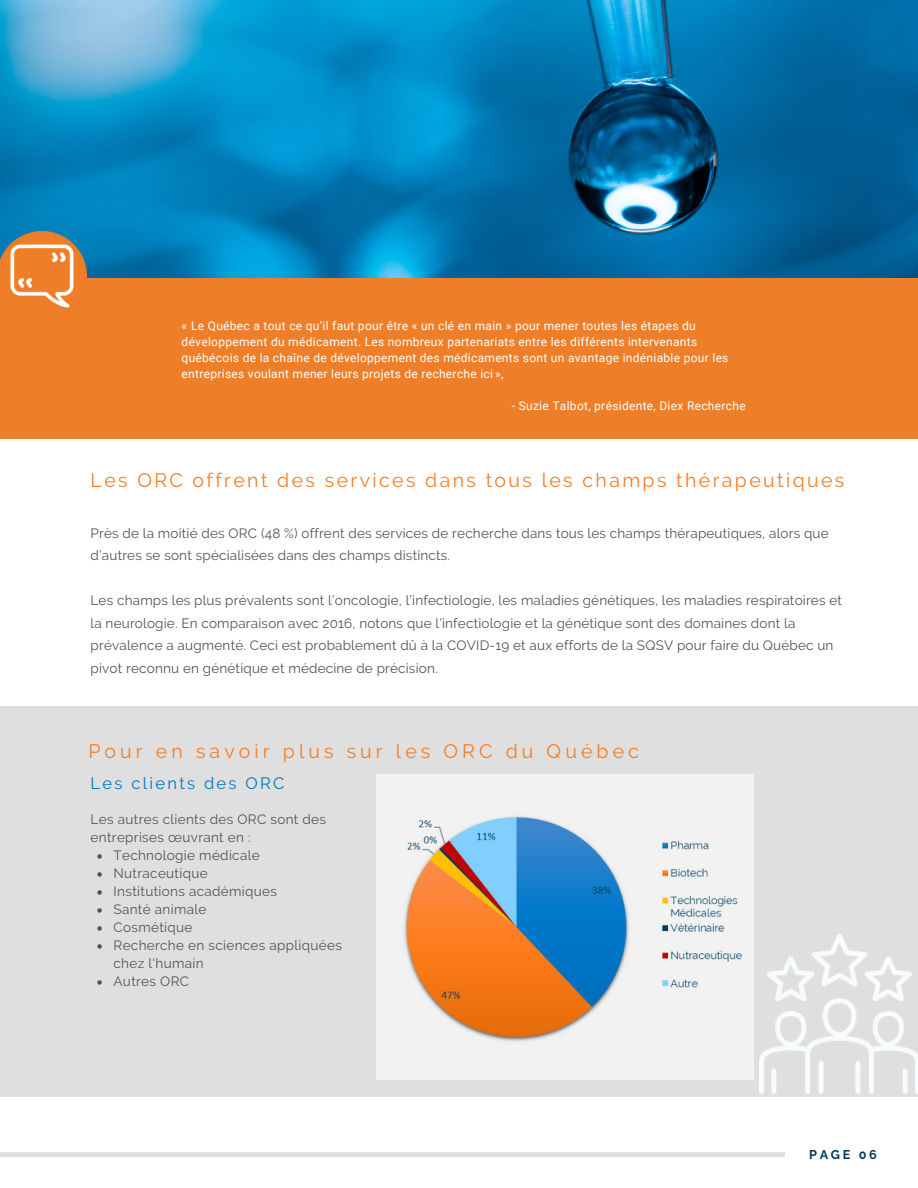
<style>
.page{position:relative;width:918px;height:1188px;background:#fff}
.page>*{position:absolute;margin:0;border:0;box-sizing:border-box;transform-origin:0 0}
.t1{font:19.5px "Raleway";letter-spacing:.12em;color:#f57e24}
.t2{font:19.5px "Raleway";letter-spacing:.21em;color:#f57e24}
.t3{font:16.5px "Raleway";letter-spacing:.14em;color:#0078c2}
.t4{font:13.5px/18px "Raleway";letter-spacing:.015em;color:#545454}
.t5{font:700 12.75px "Raleway";letter-spacing:.21em;color:#003b60}
.t6{font:12px/16px "Roboto";letter-spacing:.025em;color:#fff}
</style>
<div class="page">
<hr style="left:0;top:1153px;width:785px;height:3px;background:#dfdfdf">
<div style="left:0;top:276px;width:918px;height:162px;background:#ef7e28"></div>
<img style="left:0;top:0;width:918px;height:278px">
<img style="left:0;top:232px;width:86px;height:76px">
<div style="left:0;top:706px;width:918px;height:390px;background:#dfdfdf"></div>
<img style="left:759px;top:934px;width:159px;height:160px">
<img style="left:377px;top:775px;width:377px;height:305px">
<svg style="left:97px;top:854px;width:5px;height:5px"></svg>
<svg style="left:97px;top:872px;width:5px;height:5px"></svg>
<svg style="left:97px;top:890px;width:5px;height:5px"></svg>
<svg style="left:97px;top:908px;width:5px;height:5px"></svg>
<svg style="left:97px;top:926px;width:5px;height:5px"></svg>
<svg style="left:97px;top:944px;width:5px;height:5px"></svg>
<svg style="left:97px;top:980px;width:5px;height:5px"></svg>
<p class="t6" style="left:182px;top:318px;width:548px">« Le Québec a tout ce qu’il faut pour être « un clé en main » pour mener toutes les étapes du développement du médicament. Les nombreux partenariats entre les différents intervenants québécois de la chaîne de développement des médicaments sont un avantage indéniable pour les entreprises voulant mener leurs projets de recherche ici »,</p>
<p class="t6" style="left:512px;top:398px;width:235px">- Suzie Talbot, présidente, Diex Recherche</p>
<h1 class="t1" style="left:91px;top:469px;width:755px">Les ORC offrent des services dans tous les champs thérapeutiques</h1>
<p class="t4" style="left:91px;top:522px;width:740px;line-height:22.5px">Près de la moitié des ORC (48 %) offrent des services de recherche dans tous les champs thérapeutiques, alors que d’autres se sont spécialisées dans des champs distincts.</p>
<p class="t4" style="left:91px;top:589px;width:753px;line-height:22.5px">Les champs les plus prévalents sont l’oncologie, l’infectiologie, les maladies génétiques, les maladies respiratoires et la neurologie. En comparaison avec 2016, notons que l’infectiologie et la génétique sont des domaines dont la prévalence a augmenté. Ceci est probablement dû à la COVID-19 et aux efforts de la SQSV pour faire du Québec un pivot reconnu en génétique et médecine de précision.</p>
<h1 class="t2" style="left:88px;top:739px;width:552px">Pour en savoir plus sur les ORC du Québec</h1>
<p class="t3" style="left:91px;top:773px;width:195px">Les clients des ORC</p>
<p class="t4" style="left:91px;top:810px;width:237px">Les autres clients des ORC sont des entreprises œuvrant en :</p>
<p class="t4" style="left:114px;top:846px;width:230px">Technologie médicale<br>Nutraceutique<br>Institutions académiques<br>Santé animale<br>Cosmétique<br>Recherche en sciences appliquées chez l'humain<br>Autres ORC</p>
<p class="t5" style="left:809px;top:1147px;width:69px">PAGE 06</p>
</div>
